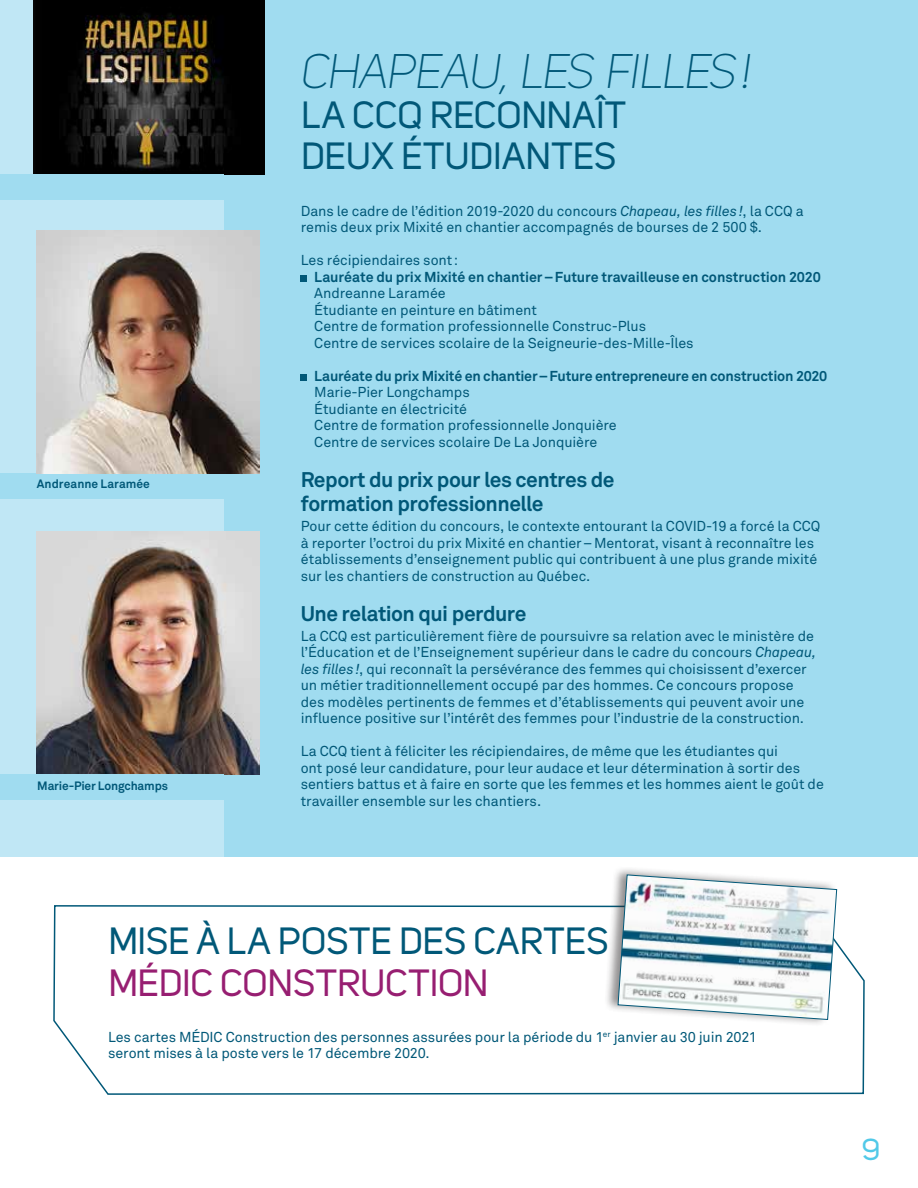
<style>
.page{position:relative;width:918px;height:1188px;background:#fff}
.page>*{position:absolute;margin:0;border:0;box-sizing:border-box;transform-origin:0 0}
.t1{font:italic 300 48px "Uni Sans";letter-spacing:-.03em;color:#015878}
.t2{font:37.5px/40.5px "Uni Sans";letter-spacing:.005em;color:#015878}
.t3{font:37.5px "Uni Sans";letter-spacing:-.01em;color:#971e71}
.t4{font:30px "Uni Sans";color:#51c9e8}
.t5{font:700 21px/24px "Akkurat Pro";letter-spacing:-.025em;color:#015878}
.t6{font:14.25px/16.5px "Akkurat Pro";letter-spacing:-.005em;color:#015878}
.t7{font:700 14.25px "Akkurat Pro";letter-spacing:-.01em;color:#015878}
.t8{font:700 12px "Akkurat Pro";letter-spacing:-.005em;color:#015878}
.s1{font-style:italic}
</style>
<div class="page">
<svg style="left:53px;top:905px;width:812px;height:190px"></svg>
<div style="left:211px;top:0;width:707px;height:856px;background:#a0dcf0"></div>
<div style="left:0;top:0;width:223px;height:856px;background:#c0e7f5"></div>
<svg style="left:301px;top:276px;width:6px;height:6px"></svg>
<svg style="left:301px;top:375px;width:6px;height:6px"></svg>
<div style="left:0;top:474px;width:223px;height:25px;background:#a0dcf0"></div>
<img style="left:33px;top:0;width:231px;height:175px">
<div style="left:603px;top:866px;width:235px;height:160px;background:#231f20;opacity:.5"></div>
<svg style="left:617px;top:874px;width:220px;height:146px"></svg>
<img style="left:37px;top:231px;width:223px;height:243px">
<img style="left:37px;top:531px;width:223px;height:243px">
<div style="left:1px;top:774px;width:223px;height:25px;background:#a0dcf0"></div>
<div style="left:1px;top:175px;width:223px;height:25px;background:#a0dcf0"></div>
<p class="t8" style="left:37px;top:476px;width:115px">Andreanne Laramée</p>
<p class="t8" style="left:37px;top:778px;width:132px">Marie-Pier Longchamps</p>
<h1 class="t1" style="left:301px;top:43px;width:451px">CHAPEAU, LES FILLES!</h1>
<h2 class="t2" style="left:301px;top:95px;width:327px">LA CCQ RECONNAÎT<br>DEUX ÉTUDIANTES</h2>
<p class="t6" style="left:301px;top:203px;width:504px">Dans le cadre de l’édition 2019-2020 du concours <span class="s1">Chapeau, les filles!</span>, la CCQ a remis deux prix Mixité en chantier accompagnés de bourses de 2 500 $.</p>
<p class="t6" style="left:301px;top:252px;width:159px">Les récipiendaires sont:</p>
<p class="t7" style="left:314px;top:268px;width:508px">Lauréate du prix Mixité en chantier–Future travailleuse en construction 2020</p>
<p class="t6" style="left:314px;top:285px;width:381px">Andreanne Laramée<br>Étudiante en peinture en bâtiment<br>Centre de formation professionnelle Construc-Plus Centre de services scolaire de la Seigneurie-des-Mille-Îles</p>
<p class="t7" style="left:314px;top:367px;width:515px">Lauréate du prix Mixité en chantier–Future entrepreneure en construction 2020</p>
<p class="t6" style="left:314px;top:384px;width:304px">Marie-Pier Longchamps<br>Étudiante en électricité<br>Centre de formation professionnelle Jonquière Centre de services scolaire De La Jonquière</p>
<h3 class="t5" style="left:301px;top:468px;width:315px">Report du prix pour les centres de formation professionnelle</h3>
<p class="t6" style="left:301px;top:518px;width:521px">Pour cette édition du concours, le contexte entourant la COVID-19 a forcé la CCQ à reporter l’octroi du prix Mixité en chantier–Mentorat, visant à reconnaître les établissements d’enseignement public qui contribuent à une plus grande mixité sur les chantiers de construction au Québec.</p>
<h3 class="t5" style="left:301px;top:602px;width:227px">Une relation qui perdure</h3>
<p class="t6" style="left:301px;top:628px;width:517px">La CCQ est particulièrement fière de poursuivre sa relation avec le ministère de l’Éducation et de l’Enseignement supérieur dans le cadre du concours <span class="s1">Chapeau, les filles!</span>, qui reconnaît la persévérance des femmes qui choisissent d’exercer un métier traditionnellement occupé par des hommes. Ce concours propose des modèles pertinents de femmes et d’établissements qui peuvent avoir une influence positive sur l’intérêt des femmes pour l’industrie de la construction.</p>
<p class="t6" style="left:301px;top:743px;width:525px">La CCQ tient à féliciter les récipiendaires, de même que les étudiantes qui<br>ont posé leur candidature, pour leur audace et leur détermination à sortir des sentiers battus et à faire en sorte que les femmes et les hommes aient le goût de travailler ensemble sur les chantiers.</p>
<h2 class="t2" style="left:108px;top:921px;width:502px">MISE À LA POSTE DES CARTES</h2>
<h2 class="t3" style="left:108px;top:961px;width:382px">MÉDIC CONSTRUCTION</h2>
<p class="t6" style="left:108px;top:1028px;width:651px">Les cartes MÉDIC Construction des personnes assurées pour la période du 1<sup>er</sup> janvier au 30 juin 2021 seront mises à la poste vers le 17 décembre 2020.</p>
<h3 class="t4" style="left:862px;top:1133px;width:20px">9</h3>
</div>
